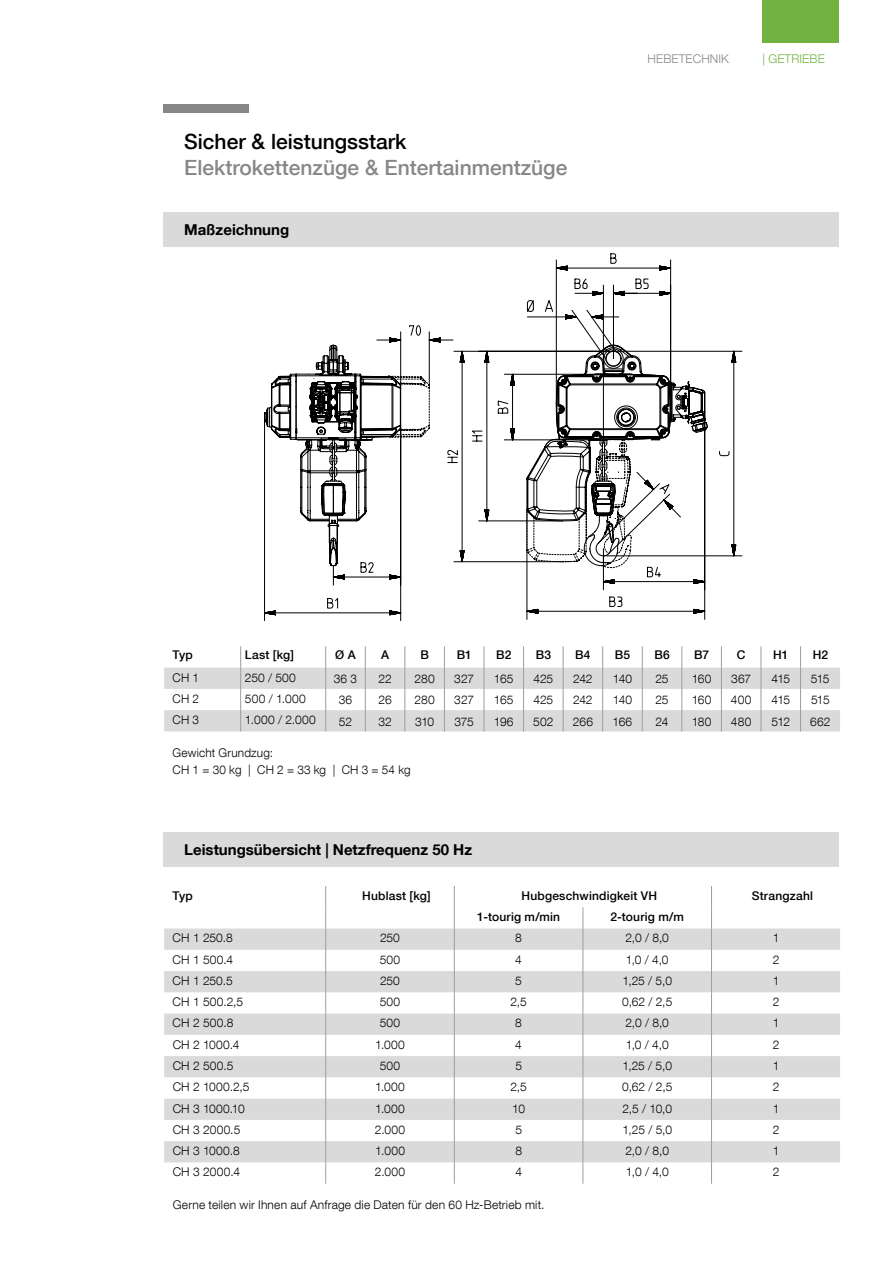
<style>
.page{position:relative;width:893px;height:1263px;background:#fff}
.page>*{position:absolute;margin:0;border:0;box-sizing:border-box;transform-origin:0 0}
.t1{font:500 21px "Helvetica Neue LT Com";color:#878787}
.t2{font:500 21px "Helvetica Neue LT Com";color:#000}
.t3{font:700 15px "Helvetica Neue LT Com";color:#000}
.t4{font:300 12px/16.5px "Helvetica Neue LT Com";letter-spacing:.01em;color:#000}
.t5{font:500 12px "Helvetica Neue LT Com";letter-spacing:.015em;color:#000}
.t6{font:300 12px "Helvetica Neue LT Com";letter-spacing:.01em;color:#878787}
.t7{font:300 12px "Helvetica Neue LT Com";letter-spacing:.01em;color:#71b241}
.s1{font-weight:500}
</style>
<div class="page">
<div style="left:163px;top:105px;width:85px;height:8px;background:#878787"></div>
<div style="left:163px;top:213px;width:676px;height:34px;background:#dadada"></div>
<div style="left:762px;top:0;width:77px;height:43px;background:#71b241"></div>
<svg style="left:708px;top:350px;width:34px;height:207px"></svg>
<svg style="left:555px;top:253px;width:175px;height:241px"></svg>
<svg style="left:264px;top:566px;width:441px;height:55px"></svg>
<svg style="left:327px;top:566px;width:334px;height:43px"></svg>
<svg style="left:264px;top:260px;width:444px;height:306px"></svg>
<svg style="left:164px;top:731px;width:676px;height:1px"></svg>
<svg style="left:164px;top:646px;width:676px;height:85px"></svg>
<div style="left:163px;top:832px;width:676px;height:34px;background:#dadada"></div>
<svg style="left:164px;top:928px;width:676px;height:234px;fill:#dadada"></svg>
<svg style="left:325px;top:886px;width:1px;height:298px"></svg>
<svg style="left:454px;top:886px;width:1px;height:298px"></svg>
<svg style="left:583px;top:907px;width:1px;height:277px"></svg>
<svg style="left:711px;top:886px;width:1px;height:298px"></svg>
<h1 class="t2" style="left:184px;top:129px;width:224px">Sicher &amp; leistungsstark</h1>
<h1 class="t1" style="left:184px;top:154px;width:385px">Elektrokettenzüge &amp; Entertainmentzüge</h1>
<p class="t3" style="left:184px;top:220px;width:106px">Maßzeichnung</p>
<p class="t6" style="left:648px;top:51px;width:83px">HEBETECHNIK</p>
<p class="t7" style="left:762px;top:51px;width:64px">| GETRIEBE</p>
<p class="t5" style="left:173px;top:648px;width:22px">Typ</p>
<p class="t5" style="left:245px;top:648px;width:51px">Last [kg]</p>
<p class="t5" style="left:335px;top:648px;width:22px">Ø A</p>
<p class="t5" style="left:381px;top:648px;width:10px">A</p>
<p class="t5" style="left:420px;top:648px;width:10px">B</p>
<p class="t5" style="left:457px;top:648px;width:17px">B1</p>
<p class="t5" style="left:496px;top:648px;width:17px">B2</p>
<p class="t5" style="left:536px;top:648px;width:17px">B3</p>
<p class="t5" style="left:575px;top:648px;width:17px">B4</p>
<p class="t5" style="left:615px;top:648px;width:17px">B5</p>
<p class="t5" style="left:654px;top:648px;width:17px">B6</p>
<p class="t5" style="left:694px;top:648px;width:17px">B7</p>
<p class="t5" style="left:737px;top:648px;width:10px">C</p>
<p class="t5" style="left:773px;top:648px;width:17px">H1</p>
<p class="t5" style="left:813px;top:648px;width:17px">H2</p>
<p class="t4" style="left:173px;top:669px;width:28px">CH 1</p>
<p class="t4" style="left:245px;top:669px;width:53px">250 / 500</p>
<p class="t4" style="left:334px;top:670px;width:25px">36 3</p>
<p class="t4" style="left:378px;top:670px;width:15px">22</p>
<p class="t4" style="left:415px;top:670px;width:22px">280</p>
<p class="t4" style="left:454px;top:670px;width:21px">327</p>
<p class="t4" style="left:494px;top:670px;width:21px">165</p>
<p class="t4" style="left:533px;top:670px;width:21px">425</p>
<p class="t4" style="left:573px;top:670px;width:21px">242</p>
<p class="t4" style="left:613px;top:670px;width:21px">140</p>
<p class="t4" style="left:655px;top:670px;width:15px">25</p>
<p class="t4" style="left:692px;top:670px;width:21px">160</p>
<p class="t4" style="left:731px;top:670px;width:21px">367</p>
<p class="t4" style="left:771px;top:670px;width:20px">415</p>
<p class="t4" style="left:811px;top:670px;width:20px">515</p>
<p class="t4" style="left:173px;top:690px;width:28px">CH 2</p>
<p class="t4" style="left:245px;top:690px;width:62px">500 / 1.000</p>
<p class="t4" style="left:339px;top:691px;width:15px">36</p>
<p class="t4" style="left:378px;top:691px;width:15px">26</p>
<p class="t4" style="left:415px;top:691px;width:22px">280</p>
<p class="t4" style="left:454px;top:691px;width:21px">327</p>
<p class="t4" style="left:494px;top:691px;width:21px">165</p>
<p class="t4" style="left:533px;top:691px;width:21px">425</p>
<p class="t4" style="left:573px;top:691px;width:21px">242</p>
<p class="t4" style="left:613px;top:691px;width:21px">140</p>
<p class="t4" style="left:655px;top:691px;width:15px">25</p>
<p class="t4" style="left:692px;top:691px;width:21px">160</p>
<p class="t4" style="left:731px;top:691px;width:22px">400</p>
<p class="t4" style="left:771px;top:691px;width:20px">415</p>
<p class="t4" style="left:811px;top:691px;width:20px">515</p>
<p class="t4" style="left:173px;top:711px;width:28px">CH 3</p>
<p class="t4" style="left:245px;top:711px;width:72px">1.000 / 2.000</p>
<p class="t4" style="left:339px;top:713px;width:15px">52</p>
<p class="t4" style="left:378px;top:713px;width:15px">32</p>
<p class="t4" style="left:415px;top:713px;width:21px">310</p>
<p class="t4" style="left:454px;top:713px;width:21px">375</p>
<p class="t4" style="left:494px;top:713px;width:21px">196</p>
<p class="t4" style="left:533px;top:713px;width:22px">502</p>
<p class="t4" style="left:573px;top:713px;width:22px">266</p>
<p class="t4" style="left:613px;top:713px;width:21px">166</p>
<p class="t4" style="left:656px;top:713px;width:14px">24</p>
<p class="t4" style="left:692px;top:713px;width:21px">180</p>
<p class="t4" style="left:731px;top:713px;width:22px">480</p>
<p class="t4" style="left:771px;top:713px;width:20px">512</p>
<p class="t4" style="left:810px;top:713px;width:22px">662</p>
<p class="t4" style="left:173px;top:744px;width:240px">Gewicht Grundzug:<br>CH 1 = 30 kg | CH 2 = 33 kg | CH 3 = 54 kg</p>
<p class="t3" style="left:184px;top:840px;width:289px">Leistungsübersicht <span class="s1">|</span> Netzfrequenz 50 Hz</p>
<p class="t5" style="left:173px;top:888px;width:22px">Typ</p>
<p class="t5" style="left:362px;top:888px;width:70px">Hublast [kg]</p>
<p class="t5" style="left:522px;top:888px;width:137px">Hubgeschwindigkeit VH</p>
<p class="t5" style="left:752px;top:888px;width:63px">Strangzahl</p>
<p class="t5" style="left:477px;top:910px;width:85px">1-tourig m/min</p>
<p class="t5" style="left:611px;top:910px;width:75px">2-tourig m/m</p>
<p class="t4" style="left:173px;top:930px;width:62px">CH 1 250.8</p>
<p class="t4" style="left:380px;top:930px;width:21px">250</p>
<p class="t4" style="left:515px;top:930px;width:8px">8</p>
<p class="t4" style="left:625px;top:930px;width:45px">2,0 / 8,0</p>
<p class="t4" style="left:773px;top:930px;width:8px">1</p>
<p class="t4" style="left:173px;top:951px;width:62px">CH 1 500.4</p>
<p class="t4" style="left:380px;top:951px;width:22px">500</p>
<p class="t4" style="left:515px;top:951px;width:8px">4</p>
<p class="t4" style="left:626px;top:951px;width:44px">1,0 / 4,0</p>
<p class="t4" style="left:773px;top:951px;width:8px">2</p>
<p class="t4" style="left:173px;top:972px;width:62px">CH 1 250.5</p>
<p class="t4" style="left:380px;top:972px;width:21px">250</p>
<p class="t4" style="left:515px;top:972px;width:8px">5</p>
<p class="t4" style="left:622px;top:972px;width:51px">1,25 / 5,0</p>
<p class="t4" style="left:773px;top:972px;width:8px">1</p>
<p class="t4" style="left:173px;top:993px;width:72px">CH 1 500.2,5</p>
<p class="t4" style="left:380px;top:993px;width:22px">500</p>
<p class="t4" style="left:510px;top:993px;width:18px">2,5</p>
<p class="t4" style="left:622px;top:993px;width:52px">0,62 / 2,5</p>
<p class="t4" style="left:773px;top:993px;width:8px">2</p>
<p class="t4" style="left:173px;top:1015px;width:62px">CH 2 500.8</p>
<p class="t4" style="left:380px;top:1015px;width:22px">500</p>
<p class="t4" style="left:515px;top:1015px;width:8px">8</p>
<p class="t4" style="left:625px;top:1015px;width:45px">2,0 / 8,0</p>
<p class="t4" style="left:773px;top:1015px;width:8px">1</p>
<p class="t4" style="left:173px;top:1036px;width:68px">CH 2 1000.4</p>
<p class="t4" style="left:375px;top:1036px;width:31px">1.000</p>
<p class="t4" style="left:515px;top:1036px;width:8px">4</p>
<p class="t4" style="left:626px;top:1036px;width:44px">1,0 / 4,0</p>
<p class="t4" style="left:773px;top:1036px;width:8px">2</p>
<p class="t4" style="left:173px;top:1057px;width:62px">CH 2 500.5</p>
<p class="t4" style="left:380px;top:1057px;width:22px">500</p>
<p class="t4" style="left:515px;top:1057px;width:8px">5</p>
<p class="t4" style="left:622px;top:1057px;width:51px">1,25 / 5,0</p>
<p class="t4" style="left:773px;top:1057px;width:8px">1</p>
<p class="t4" style="left:173px;top:1078px;width:78px">CH 2 1000.2,5</p>
<p class="t4" style="left:375px;top:1078px;width:31px">1.000</p>
<p class="t4" style="left:510px;top:1078px;width:18px">2,5</p>
<p class="t4" style="left:622px;top:1078px;width:52px">0,62 / 2,5</p>
<p class="t4" style="left:773px;top:1078px;width:8px">2</p>
<p class="t4" style="left:173px;top:1100px;width:74px">CH 3 1000.10</p>
<p class="t4" style="left:375px;top:1100px;width:31px">1.000</p>
<p class="t4" style="left:512px;top:1100px;width:14px">10</p>
<p class="t4" style="left:622px;top:1100px;width:51px">2,5 / 10,0</p>
<p class="t4" style="left:773px;top:1100px;width:8px">1</p>
<p class="t4" style="left:173px;top:1121px;width:69px">CH 3 2000.5</p>
<p class="t4" style="left:375px;top:1121px;width:32px">2.000</p>
<p class="t4" style="left:515px;top:1121px;width:8px">5</p>
<p class="t4" style="left:622px;top:1121px;width:51px">1,25 / 5,0</p>
<p class="t4" style="left:773px;top:1121px;width:8px">2</p>
<p class="t4" style="left:173px;top:1142px;width:69px">CH 3 1000.8</p>
<p class="t4" style="left:375px;top:1142px;width:31px">1.000</p>
<p class="t4" style="left:515px;top:1142px;width:8px">8</p>
<p class="t4" style="left:626px;top:1142px;width:45px">2,0 / 8,0</p>
<p class="t4" style="left:773px;top:1142px;width:8px">1</p>
<p class="t4" style="left:173px;top:1163px;width:69px">CH 3 2000.4</p>
<p class="t4" style="left:375px;top:1163px;width:32px">2.000</p>
<p class="t4" style="left:515px;top:1163px;width:8px">4</p>
<p class="t4" style="left:626px;top:1163px;width:44px">1,0 / 4,0</p>
<p class="t4" style="left:773px;top:1163px;width:8px">2</p>
<p class="t4" style="left:173px;top:1196px;width:373px">Gerne teilen wir Ihnen auf Anfrage die Daten für den 60 Hz-Betrieb mit.</p>
</div>
